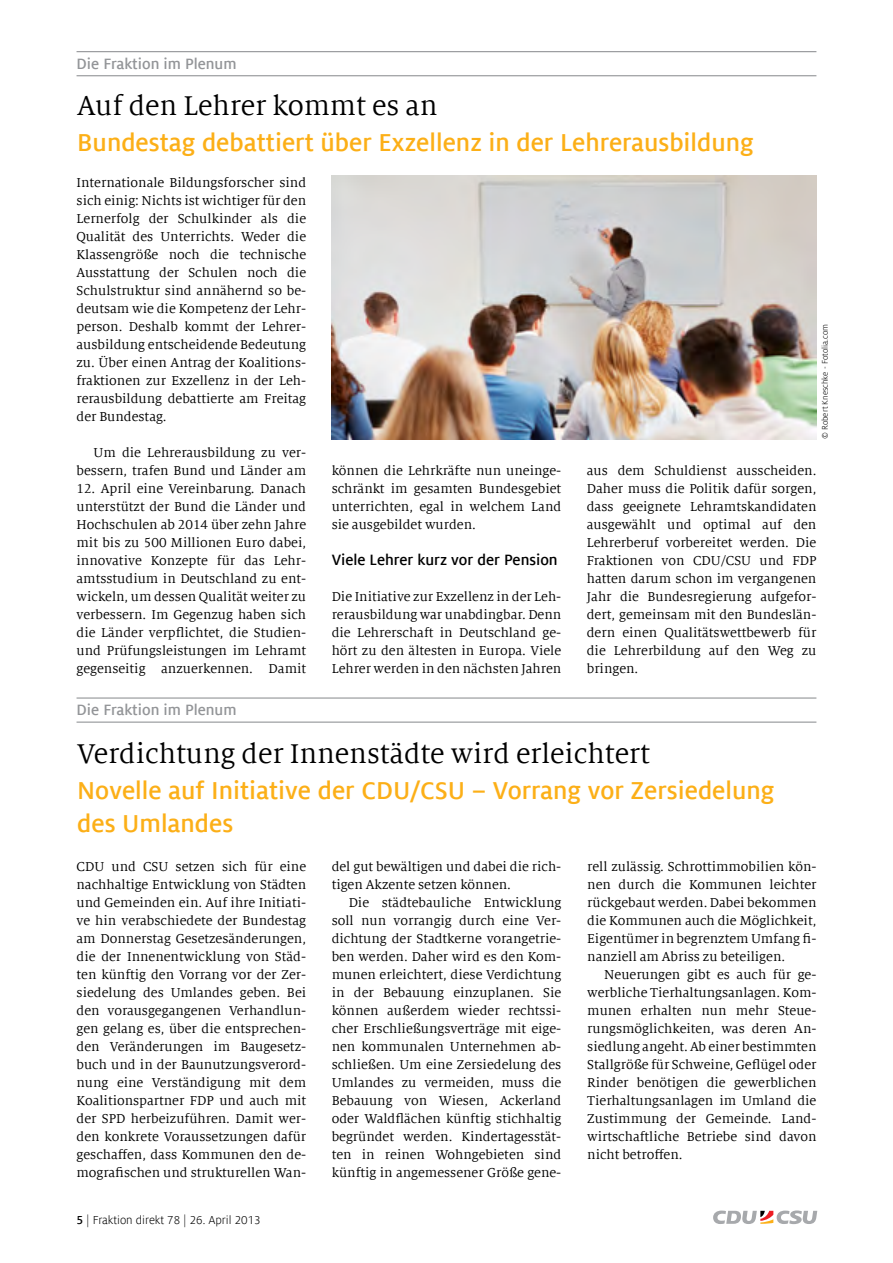
<style>
.page{position:relative;width:893px;height:1263px;background:#fff}
.page>*{position:absolute;margin:0;border:0;box-sizing:border-box;transform-origin:0 0}
.t1{font:30px "Milo Serif Offc";color:#000}
.t2{font:700 27px/33px "Milo Sans Offc";color:#fcaf17}
.t3{font:700 16.5px "Milo Sans Offc";color:#939598}
.t4{font:700 16.5px "Milo Sans Offc";color:#000}
.t5{font:14.25px/18px "Milo Serif Offc";color:#000;text-align:justify}
.t6{font:12.75px "Milo Sans Offc";color:#000}
.t7{font:9px "Milo Sans Offc";color:#000}
.s1{font-weight:700}
</style>
<div class="page">
<svg style="left:713px;top:1210px;width:104px;height:14px"></svg>
<hr style="left:77px;top:51px;width:739px;height:1px;background:#939598">
<hr style="left:77px;top:75px;width:739px;height:1px;background:#939598">
<img style="left:332px;top:176px;width:484px;height:263px">
<hr style="left:77px;top:697px;width:739px;height:2px;background:#939598">
<hr style="left:77px;top:721px;width:739px;height:2px;background:#939598">
<p class="t3" style="left:77px;top:55px;width:161px">Die Fraktion im Plenum</p>
<h1 class="t1" style="left:77px;top:90px;width:362px">Auf den Lehrer kommt es an</h1>
<h2 class="t2" style="left:77px;top:126px;width:678px">Bundestag debattiert über Exzellenz in der Lehrerausbildung</h2>
<p class="t5" style="left:77px;top:174px;width:231px">Internationale Bildungsforscher sind sich einig: Nichts ist wichtiger für den Lernerfolg der Schulkinder als die Qualität des Unterrichts. Weder die Klassengröße noch die technische Ausstattung der Schulen noch die Schulstruktur sind annähernd so be&shy;deutsam wie die Kompetenz der Lehr&shy;person. Deshalb kommt der Lehrer&shy;ausbildung entscheidende Bedeutung zu. Über einen Antrag der Koalitions&shy;fraktionen zur Exzellenz in der Leh&shy;rerausbildung debattierte am Freitag der Bundestag.</p>
<p class="t5" style="left:77px;top:444px;width:231px;text-align:right">Um die Lehrerausbildung zu ver&shy;bessern, trafen Bund und Länder am</p>
<p class="t5" style="left:77px;top:480px;width:231px">12. April eine Vereinbarung. Danach unterstützt der Bund die Länder und Hochschulen ab 2014 über zehn Jahre mit bis zu 500 Millionen Euro dabei, innovative Konzepte für das Lehr&shy;amtsstudium in Deutschland zu ent&shy;wickeln, um dessen Qualität weiter zu verbessern. Im Gegenzug haben sich die Länder verpflichtet, die Studien&shy;und Prüfungsleistungen im Lehramt gegenseitig anzuerkennen. Damit</p>
<p class="t3" style="left:77px;top:701px;width:161px">Die Fraktion im Plenum</p>
<p class="t5" style="left:332px;top:462px;width:231px">können die Lehrkräfte nun uneinge&shy;schränkt im gesamten Bundesgebiet unterrichten, egal in welchem Land sie ausgebildet wurden.</p>
<p class="t4" style="left:332px;top:551px;width:228px">Viele Lehrer kurz vor der Pension</p>
<p class="t5" style="left:332px;top:588px;width:231px">Die Initiative zur Exzellenz in der Leh&shy;rerausbildung war unabdingbar. Denn die Lehrerschaft in Deutschland ge&shy;hört zu den ältesten in Europa. Viele Lehrer werden in den nächsten Jahren</p>
<p class="t7" style="left:820px;top:439px;width:117px;rotate:-90deg">© Robert Kneschke - Fotolia.com</p>
<p class="t5" style="left:587px;top:462px;width:231px">aus dem Schuldienst ausscheiden.<br>Daher muss die Politik dafür sorgen, dass geeignete Lehramtskandidaten ausgewählt und optimal auf den Lehrerberuf vorbereitet werden. Die Fraktionen von CDU/CSU und FDP hatten darum schon im vergangenen Jahr die Bundesregierung aufgefor&shy;dert, gemeinsam mit den Bundeslän&shy;dern einen Qualitätswettbewerb für die Lehrerbildung auf den Weg zu bringen.</p>
<h1 class="t1" style="left:77px;top:738px;width:574px">Verdichtung der Innenstädte wird erleichtert</h1>
<h2 class="t2" style="left:77px;top:774px;width:699px">Novelle auf Initiative der CDU/CSU – Vorrang vor Zersiedelung des Umlandes</h2>
<p class="t5" style="left:77px;top:858px;width:231px">CDU und CSU setzen sich für eine nachhaltige Entwicklung von Städten und Gemeinden ein. Auf ihre Initiati&shy;ve hin verabschiedete der Bundestag am Donnerstag Gesetzesänderungen, die der Innenentwicklung von Städ&shy;ten künftig den Vorrang vor der Zer&shy;siedelung des Umlandes geben. Bei den vorausgegangenen Verhandlun&shy;gen gelang es, über die entsprechen&shy;den Veränderungen im Baugesetz&shy;buch und in der Baunutzungsverord&shy;nung eine Verständigung mit dem Koalitionspartner FDP und auch mit der SPD herbeizuführen. Damit wer&shy;den konkrete Voraussetzungen dafür geschaffen, dass Kommunen den de&shy;mografischen und strukturellen Wan-</p>
<p class="t5" style="left:332px;top:858px;width:231px">del gut bewältigen und dabei die rich&shy;tigen Akzente setzen können.</p>
<p class="t5" style="left:587px;top:858px;width:231px">rell zulässig. Schrottimmobilien kön&shy;nen durch die Kommunen leichter rückgebaut werden. Dabei bekommen die Kommunen auch die Möglichkeit, Eigentümer in begrenztem Umfang fi&shy;nanziell am Abriss zu beteiligen.</p>
<p class="t5" style="left:587px;top:966px;width:231px;text-indent:17px">Neuerungen gibt es auch für ge&shy;werbliche Tierhaltungsanlagen. Kom&shy;munen erhalten nun mehr Steue&shy;rungsmöglichkeiten, was deren An&shy;siedlung angeht. Ab einer bestimmten Stallgröße für Schweine, Geflügel oder Rinder benötigen die gewerblichen Tierhaltungsanlagen im Umland die Zustimmung der Gemeinde. Land&shy;wirtschaftliche Betriebe sind davon nicht betroffen.</p>
<p class="t5" style="left:332px;top:894px;width:231px;text-indent:17px">Die städtebauliche Entwicklung soll nun vorrangig durch eine Ver&shy;dichtung der Stadtkerne vorangetrie&shy;ben werden. Daher wird es den Kom&shy;munen erleichtert, diese Verdichtung in der Bebauung einzuplanen. Sie können außerdem wieder rechtssi&shy;cher Erschließungsverträge mit eige&shy;nen kommunalen Unternehmen ab&shy;schließen. Um eine Zersiedelung des Umlandes zu vermeiden, muss die Bebauung von Wiesen, Ackerland oder Waldflächen künftig stichhaltig begründet werden. Kindertagesstät&shy;ten in reinen Wohngebieten sind künftig in angemessener Größe gene-</p>
<p class="t6" style="left:77px;top:1213px;width:186px"><span class="s1">5</span> | Fraktion direkt 78 | 26. April 2013</p>
</div>
